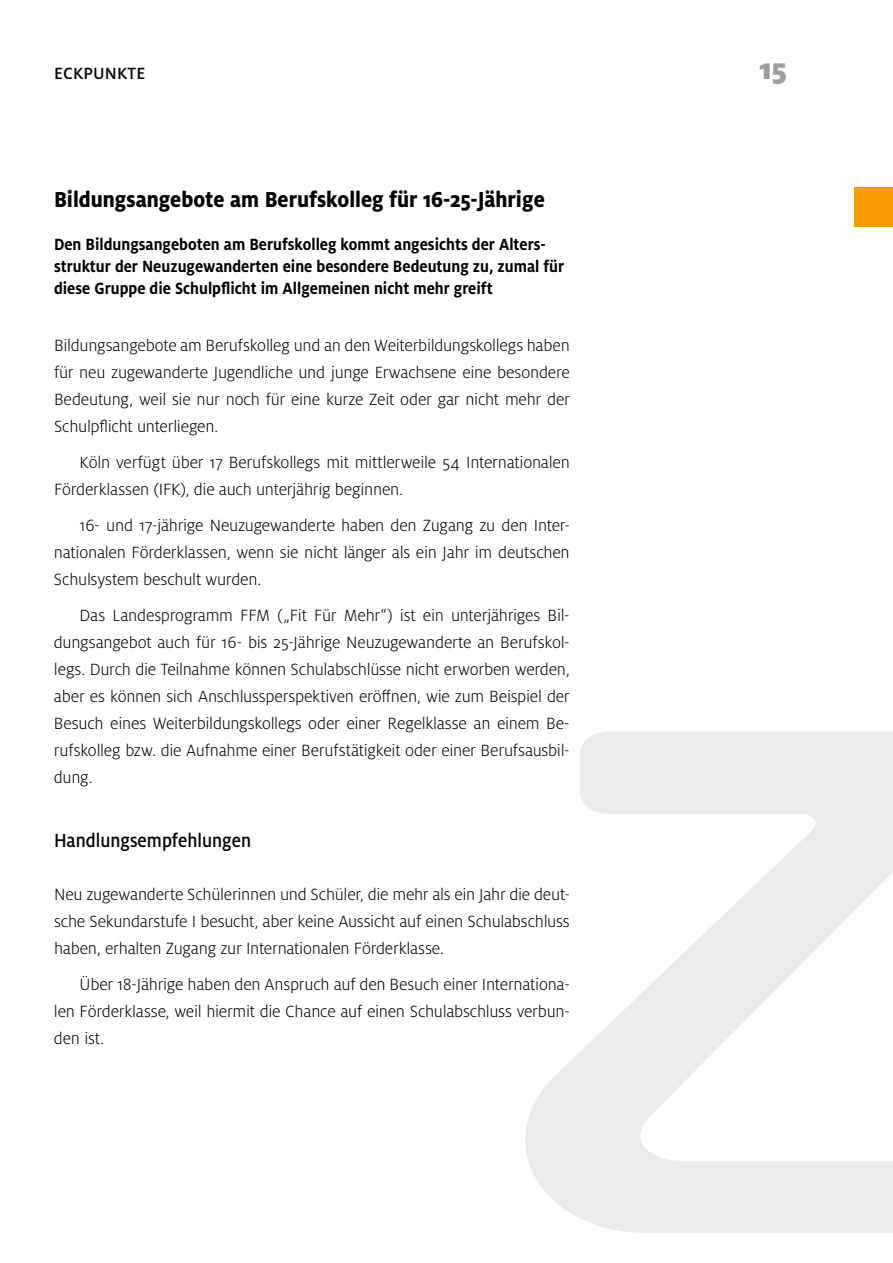
<style>
.page{position:relative;width:893px;height:1263px;background:#fff}
.page>*{position:absolute;margin:0;border:0;box-sizing:border-box;transform-origin:0 0}
.t1{font:900 31.5px "Milo OT";color:#9d9d9c}
.t2{font:800 24px "Milo OT";color:#000;scale:.9 1}
.t3{font:500 21px "Milo OT";color:#000;scale:.9 1}
.t4{font:300 18px/27px "Milo OT";letter-spacing:-.015em;color:#000;text-align:justify}
.t5{font:700 18px/21.6px "Milo OT";color:#000;scale:.9 1}
.t6{font:500 18px "Milo OT";letter-spacing:.01em;color:#000}
</style>
<div class="page">
<svg style="left:525px;top:731px;width:368px;height:502px"></svg>
<div style="left:854px;top:188px;width:39px;height:39px;background:#f59c00"></div>
<p class="t6" style="left:54px;top:63px;width:93px">ECKPUNKTE</p>
<h1 class="t1" style="left:759px;top:51px;width:29px">15</h1>
<h2 class="t2" style="left:54px;top:186px;width:547px">Bildungsangebote am Berufskolleg für 16-25-Jährige</h2>
<p class="t5" style="left:54px;top:234px;width:568px">Den Bildungsangeboten am Berufskolleg kommt angesichts der Alters&shy;struktur der Neuzugewanderten eine besondere Bedeutung zu, zumal für diese Gruppe die Schulpflicht im Allgemeinen nicht mehr greift</p>
<p class="t4" style="left:54px;top:332px;width:517px">Bildungsangebote am Berufskolleg und an den Weiterbildungskollegs haben für neu zugewanderte Jugendliche und junge Erwachsene eine besondere Bedeutung, weil sie nur noch für eine kurze Zeit oder gar nicht mehr der Schulpflicht unterliegen.</p>
<p class="t4" style="left:54px;top:449px;width:517px;text-indent:26px">Köln verfügt über 17 Berufskollegs mit mittlerweile 54 Internationalen<br>Förderklassen (IFK), die auch unterjährig beginnen.</p>
<p class="t4" style="left:54px;top:512px;width:517px;text-indent:26px">16- und 17-jährige Neuzugewanderte haben den Zugang zu den Inter&shy;nationalen Förderklassen, wenn sie nicht länger als ein Jahr im deutschen Schulsystem beschult wurden.</p>
<p class="t4" style="left:54px;top:602px;width:517px;text-indent:26px">Das Landesprogramm FFM („Fit Für Mehr“) ist ein unterjähriges Bil&shy;dungsangebot auch für 16- bis 25-Jährige Neuzugewanderte an Berufskol&shy;legs. Durch die Teilnahme können Schulabschlüsse nicht erworben werden, aber es können sich Anschlussperspektiven eröffnen, wie zum Beispiel der Besuch eines Weiterbildungskollegs oder einer Regelklasse an einem Be&shy;rufskolleg bzw. die Aufnahme einer Berufstätigkeit oder einer Berufsausbil&shy;dung.</p>
<p class="t3" style="left:54px;top:829px;width:220px">Handlungsempfehlungen</p>
<p class="t4" style="left:54px;top:881px;width:517px">Neu zugewanderte Schülerinnen und Schüler, die mehr als ein Jahr die deut&shy;sche Sekundarstufe I besucht, aber keine Aussicht auf einen Schulabschluss haben, erhalten Zugang zur Internationalen Förderklasse.</p>
<p class="t4" style="left:54px;top:971px;width:517px;text-indent:26px">Über 18-Jährige haben den Anspruch auf den Besuch einer Internationa&shy;len Förderklasse, weil hiermit die Chance auf einen Schulabschluss verbun&shy;den ist.</p>
</div>
